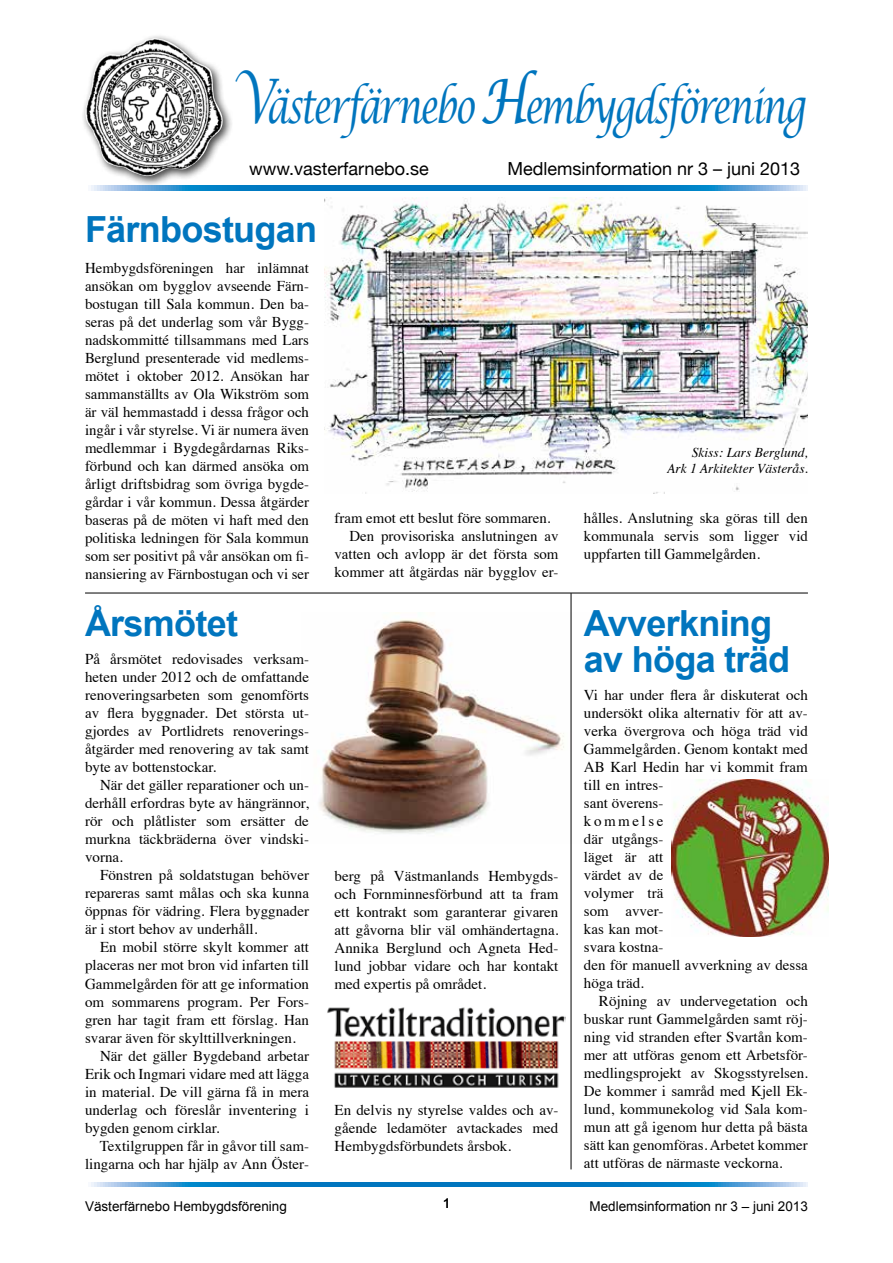
<style>
.page{position:relative;width:893px;height:1263px;background:#fff}
.page>*{position:absolute;margin:0;border:0;box-sizing:border-box;transform-origin:0 0}
.t1{font:italic 46.5px "Lucida Calligraphy";letter-spacing:-.05em;color:#0075be;scale:.73 1}
.t2{font:700 36px/36px "Arial";letter-spacing:-.02em;color:#0075be}
.t3{font:18px "Helvetica Neue";color:#000}
.t4{font:15px/18px "Times";color:#000;text-align:justify}
.t5{font:13.5px "Arial";color:#000}
.t6{font:italic 13.5px/16.2px "Times";color:#000;text-align:right}
.s1{font-size:61.5px}
</style>
<div class="page">
<svg style="left:91px;top:1182px;width:717px;height:5px"></svg>
<img style="left:318px;top:612px;width:253px;height:231px">
<div style="left:80px;top:34px;width:154px;height:153px;background:#000;opacity:.75"></div>
<img style="left:85px;top:38px;width:138px;height:139px">
<svg style="left:85px;top:186px;width:723px;height:4px"></svg>
<hr style="left:571px;top:593px;width:1px;height:576px;background:#000">
<img style="left:327px;top:1007px;width:239px;height:81px">
<img style="left:325px;top:198px;width:483px;height:295px">
<hr style="left:85px;top:593px;width:723px;height:1px;background:#000">
<img style="left:672px;top:779px;width:157px;height:157px">
<h1 class="t1" style="left:233px;top:78px;width:786px"><span class="s1">V</span>ästerfärnebo <span class="s1">H</span>embygdsförening</h1>
<p class="t3" style="left:249px;top:155px;width:181px">www.vasterfarnebo.se</p>
<p class="t3" style="left:507px;top:155px;width:294px">Medlemsinformation nr 3 – juni 2013</p>
<h2 class="t2" style="left:85px;top:213px;width:234px">Färnbostugan</h2>
<p class="t4" style="left:85px;top:258px;width:225px">Hembygdsföreningen har inlämnat ansökan om bygglov avseende Färn&shy;bostugan till Sala kommun. Den ba&shy;seras på det underlag som vår Bygg&shy;nadskommitté tillsammans med Lars Berglund presenterade vid medlems&shy;mötet i oktober 2012. Ansökan har sammanställts av Ola Wikström som är väl hemmastadd i dessa frågor och ingår i vår styrelse. Vi är numera även medlemmar i Bygdegårdarnas Riks&shy;förbund och kan därmed ansöka om årligt driftsbidrag som övriga bygde&shy;gårdar i vår kommun. Dessa åtgärder baseras på de möten vi haft med den politiska ledningen för Sala kommun som ser positivt på vår ansökan om fi&shy;nansiering av Färnbostugan och vi ser</p>
<h2 class="t2" style="left:85px;top:607px;width:154px">Årsmötet</h2>
<p class="t4" style="left:85px;top:649px;width:225px">På årsmötet redovisades verksam&shy;heten under 2012 och de omfattande renoveringsarbeten som genomförts av flera byggnader. Det största ut&shy;gjordes av Portlidrets renoverings&shy;åtgärder med renovering av tak samt byte av bottenstockar.</p>
<p class="t4" style="left:85px;top:775px;width:225px;text-indent:15px">När det gäller reparationer och un&shy;derhåll erfordras byte av hängrännor, rör och plåtlister som ersätter de murkna täckbräderna över vindski&shy;vorna.</p>
<p class="t4" style="left:85px;top:865px;width:225px;text-indent:15px">Fönstren på soldatstugan behöver repareras samt målas och ska kunna öppnas för vädring. Flera byggnader är i stort behov av underhåll.</p>
<p class="t4" style="left:100px;top:937px;width:210px">En mobil större skylt kommer att</p>
<p class="t4" style="left:85px;top:955px;width:225px">placeras ner mot bron vid infarten till</p>
<p class="t4" style="left:85px;top:973px;width:225px">Gammelgården för att ge information</p>
<p class="t4" style="left:85px;top:991px;width:225px">om sommarens program. Per Fors-</p>
<p class="t4" style="left:85px;top:1009px;width:225px">gren har tagit fram ett förslag. Han</p>
<p class="t4" style="left:85px;top:1027px;width:212px">svarar även för skylttillverkningen.</p>
<p class="t4" style="left:100px;top:1045px;width:210px">När det gäller Bygdeband arbetar</p>
<p class="t4" style="left:85px;top:1063px;width:225px">Erik och Ingmari vidare med att lägga</p>
<p class="t4" style="left:85px;top:1081px;width:225px">in material. De vill gärna få in mera</p>
<p class="t4" style="left:85px;top:1099px;width:225px">underlag och föreslår inventering i</p>
<p class="t4" style="left:85px;top:1117px;width:136px">bygden genom cirklar.</p>
<p class="t4" style="left:100px;top:1135px;width:211px">Textilgruppen får in gåvor till sam-</p>
<p class="t4" style="left:85px;top:1153px;width:225px">lingarna och har hjälp av Ann Öster-</p>
<p class="t4" style="left:334px;top:507px;width:218px">fram emot ett beslut före sommaren.</p>
<p class="t4" style="left:349px;top:525px;width:211px">Den provisoriska anslutningen av</p>
<p class="t4" style="left:334px;top:543px;width:225px">vatten och avlopp är det första som</p>
<p class="t4" style="left:334px;top:561px;width:225px">kommer att åtgärdas när bygglov er-</p>
<p class="t4" style="left:334px;top:865px;width:225px">berg på Västmanlands Hembygds&shy;och Fornminnesförbund att ta fram ett kontrakt som garanterar givaren att gåvorna blir väl omhändertagna.<br>Annika Berglund och Agneta Hed&shy;lund jobbar vidare och har kontakt med expertis på området.</p>
<p class="t4" style="left:334px;top:1099px;width:225px">En delvis ny styrelse valdes och av&shy;gående ledamöter avtackades med Hembygdsförbundets årsbok.</p>
<p class="t6" style="left:667px;top:443px;width:142px">Skiss: Lars Berglund,<br>Ark 1 Arkitekter Västerås.</p>
<p class="t4" style="left:584px;top:507px;width:225px">hålles. Anslutning ska göras till den kommunala servis som ligger vid uppfarten till Gammelgården.</p>
<h2 class="t2" style="left:584px;top:607px;width:208px">Avverkning av höga träd</h2>
<p class="t4" style="left:584px;top:685px;width:225px;text-align:left">Vi har under flera år diskuterat och undersökt olika alternativ för att av&shy;verka övergrova och höga träd vid<br>Gammelgården. Genom kontakt med<br>AB Karl Hedin har vi kommit fram till en intres-<br>sant överens-<br>kommelse<br>där utgångs-<br>läget är att<br>värdet av de<br>volymer trä<br>som avver-<br>kas kan mot-<br>svara kostna-<br>den för manuell avverkning av dessa höga träd.</p>
<p class="t4" style="left:584px;top:991px;width:225px;text-indent:15px">Röjning av undervegetation och buskar runt Gammelgården samt röj&shy;ning vid stranden efter Svartån kom&shy;mer att utföras genom ett Arbetsför&shy;medlingsprojekt av Skogsstyrelsen.<br>De kommer i samråd med Kjell Ek&shy;lund, kommunekolog vid Sala kom&shy;mun att gå igenom hur detta på bästa sätt kan genomföras. Arbetet kommer att utföras de närmaste veckorna.</p>
<p class="t5" style="left:85px;top:1197px;width:203px">Västerfärnebo Hembygdsförening</p>
<p class="t5" style="left:443px;top:1195px;width:9px">1</p>
<p class="t5" style="left:590px;top:1197px;width:220px">Medlemsinformation nr 3 – juni 2013</p>
</div>
